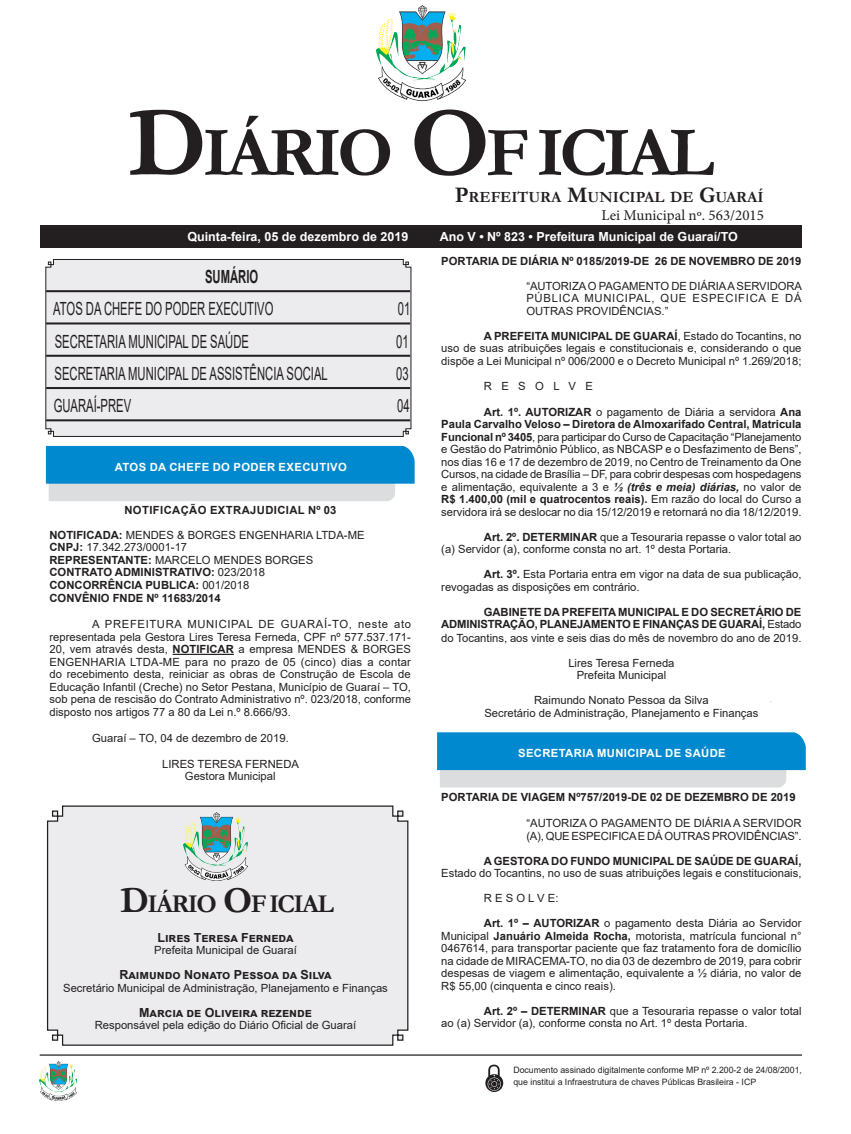
<style>
.page{position:relative;width:851px;height:1134px;background:#fff}
.page>*{position:absolute;margin:0;border:0;box-sizing:border-box;transform-origin:0 0}
.CORPO_DE_TEXTO{font:700 70.88px "Garamond";letter-spacing:-.06em;color:#231f20}
.CORPO_DE_TEXTO-2{font:700 25.88px "Garamond";letter-spacing:-.06em;color:#231f20}
.Nome_Secretário{font:18.12px "Arial";color:#231f20;scale:.62 1}
.Nome_Secretário-2{font:700 18.12px "Arial";color:#231f20;scale:.62 1}
.CORPO_DE_TEXTO-3{font:700 15.62px "Garamond";color:#231f20}
.t1{font:15px "Minion Pro";color:#231f20}
.t2{font:700 12.5px "Arial";color:#fff}
.Assinatura{font:700 12.5px "Arial";color:#231f20}
.CORPO_DE_TEXTO-4{font:11.25px/12.5px "Arial";color:#231f20;text-align:justify}
.Assinatura-2{font:11.25px "Arial";color:#231f20}
.SEM_PARAGRAFO{font:700 11.25px "Arial";color:#231f20}
.EMENTA{font:11.25px/12.5px "Arial";color:#231f20;text-align:justify}
.CORPO_DE_TEXTO-5{font:700 11.25px/13px "Arial";letter-spacing:-.015em;color:#231f20;text-align:justify}
.SEM_PARAGRAFO-2{font:11.25px "Arial";color:#231f20}
.Chancela2{font:700 11.25px "Arial";letter-spacing:.035em;color:#fff}
.TITULOS{font:700 11.25px "Arial";letter-spacing:.035em;color:#231f20}
.CORPO_DE_TEXTO-6{font:8.75px/12.5px "Arial";color:#231f20}
.s1{font-size:101.25px}
.s2{font-size:22.38px}
.s3{font-weight:700}
.s4{font-weight:400}
.s5{font-size:36.88px}
.s6{font-weight:700;font-style:italic}
</style>
<div class="page">
<div style="left:40px;top:225px;width:761px;height:22px;background:#231f20"></div>
<hr style="left:40px;top:1054px;width:761px;height:2px;background:#231f20">
<img style="left:376px;top:5px;width:89px;height:95px">
<img style="left:40px;top:1061px;width:37px;height:39px">
<svg style="left:485px;top:1065px;width:18px;height:27px"></svg>
<div style="left:46px;top:805px;width:363px;height:241px;background:#ececee"></div>
<img style="left:183px;top:812px;width:64px;height:68px">
<svg style="left:45px;top:259px;width:366px;height:178px;background:#dddddf"></svg>
<hr style="left:172px;top:654px;width:62px;height:1px;background:#231f20">
<svg style="left:46px;top:446px;width:368px;height:55px;background:#46a4d4"></svg>
<svg style="left:437px;top:732px;width:368px;height:55px;background:#46a4d4"></svg>
<p class="CORPO_DE_TEXTO" style="left:128px;top:105px;width:587px"><span class="s1">D</span>IÁRIO <span class="s1">O</span>F ICIAL</p>
<p class="CORPO_DE_TEXTO-3" style="left:455px;top:186px;width:310px"><span class="s2">P</span>REFEITURA <span class="s2">M</span>UNICIPAL DE <span class="s2">G</span>UARAÍ</p>
<p class="t1" style="left:601px;top:205px;width:164px">Lei Municipal nº. 563/2015</p>
<p class="t2" style="left:187px;top:228px;width:222px">Quinta-feira, 05 de dezembro de 2019</p>
<p class="t2" style="left:439px;top:228px;width:299px">Ano V • Nº 823 • Prefeitura Municipal de Guaraí/TO</p>
<p class="Nome_Secretário-2" style="left:205px;top:264px;width:87px">SUMÁRIO</p>
<p class="Nome_Secretário" style="left:53px;top:297px;width:357px">ATOS DA CHEFE DO PODER EXECUTIVO</p>
<p class="Nome_Secretário" style="left:398px;top:297px;width:22px">01</p>
<p class="Nome_Secretário" style="left:55px;top:329px;width:315px">SECRETARIA MUNICIPAL DE SAÚDE</p>
<p class="Nome_Secretário" style="left:396px;top:329px;width:22px">01</p>
<p class="Nome_Secretário" style="left:55px;top:361px;width:442px">SECRETARIA MUNICIPAL DE ASSISTÊNCIA SOCIAL</p>
<p class="Nome_Secretário" style="left:396px;top:361px;width:22px">03</p>
<p class="Nome_Secretário" style="left:54px;top:393px;width:127px">GUARAÍ-PREV</p>
<p class="Nome_Secretário" style="left:397px;top:393px;width:22px">04</p>
<p class="Chancela2" style="left:115px;top:459px;width:233px">ATOS DA CHEFE DO PODER EXECUTIVO</p>
<p class="TITULOS" style="left:124px;top:502px;width:213px">NOTIFICAÇÃO EXTRAJUDICIAL Nº 03</p>
<p class="SEM_PARAGRAFO-2" style="left:49px;top:527px;width:316px"><span class="s3">NOTIFICADA:</span> MENDES &amp; BORGES ENGENHARIA LTDA-ME</p>
<p class="SEM_PARAGRAFO-2" style="left:49px;top:539px;width:139px"><span class="s3">CNPJ:</span> 17.342.273/0001-17</p>
<p class="SEM_PARAGRAFO-2" style="left:49px;top:552px;width:265px"><span class="s3">REPRESENTANTE:</span> MARCELO MENDES BORGES</p>
<p class="SEM_PARAGRAFO" style="left:49px;top:564px;width:217px">CONTRATO ADMINISTRATIVO: <span class="s4">023/2018</span></p>
<p class="SEM_PARAGRAFO" style="left:49px;top:577px;width:201px">CONCORRÊNCIA PUBLICA: <span class="s4">001/2018</span></p>
<p class="SEM_PARAGRAFO" style="left:49px;top:590px;width:173px">CONVÊNIO FNDE Nº 11683/2014</p>
<p class="CORPO_DE_TEXTO-4" style="left:49px;top:618px;width:363px;text-indent:43px">A PREFEITURA MUNICIPAL DE GUARAÍ-TO, neste ato representada pela Gestora Lires Teresa Ferneda, CPF nº 577.537.171- 20, vem através desta, <span class="s3">NOTIFICAR</span> a empresa MENDES &amp; BORGES ENGENHARIA LTDA-ME para no prazo de 05 (cinco) dias a contar do recebimento desta, reiniciar as obras de Construção de Escola de Educação Infantil (Creche) no Setor Pestana, Município de Guaraí – TO, sob pena de rescisão do Contrato Administrativo nº. 023/2018, conforme disposto nos artigos 77 a 80 da Lei n.º 8.666/93.</p>
<p class="CORPO_DE_TEXTO-4" style="left:92px;top:731px;width:198px">Guaraí – TO, 04 de dezembro de 2019.</p>
<p class="Assinatura-2" style="left:162px;top:756px;width:138px">LIRES TERESA FERNEDA</p>
<p class="Assinatura-2" style="left:185px;top:768px;width:92px">Gestora Municipal</p>
<p class="CORPO_DE_TEXTO-2" style="left:120px;top:886px;width:215px"><span class="s5">D</span>IÁRIO <span class="s5">O</span>F ICIAL</p>
<p class="Assinatura" style="left:157px;top:928px;width:137px">Lires Teresa Ferneda</p>
<p class="Assinatura-2" style="left:154px;top:942px;width:144px">Prefeita Municipal de Guaraí</p>
<p class="Assinatura" style="left:119px;top:966px;width:213px">Raimundo Nonato Pessoa da Silva</p>
<p class="Assinatura-2" style="left:63px;top:980px;width:326px">Secretário Municipal de Administração, Planejamento e Finanças</p>
<p class="Assinatura" style="left:139px;top:1003px;width:174px">Marcia de Oliveira rezende</p>
<p class="Assinatura-2" style="left:95px;top:1017px;width:263px">Responsável pela edição do Diário Oficial de Guaraí</p>
<p class="SEM_PARAGRAFO" style="left:441px;top:253px;width:361px">PORTARIA DE DIÁRIA Nº 0185/2019-DE 26 DE NOVEMBRO DE 2019</p>
<p class="EMENTA" style="left:526px;top:279px;width:277px">“AUTORIZA O PAGAMENTO DE DIÁRIA A SERVIDORA PÚBLICA MUNICIPAL, QUE ESPECIFICA E DÁ OUTRAS PROVIDÊNCIAS.”</p>
<p class="CORPO_DE_TEXTO-4" style="left:441px;top:329px;width:361px;text-indent:43px"><span class="s3">A PREFEITA MUNICIPAL DE GUARAÍ</span>, Estado do Tocantins, no uso de suas atribuições legais e constitucionais e, considerando o que dispõe a Lei Municipal nº 006/2000 e o Decreto Municipal nº 1.269/2018;</p>
<p class="CORPO_DE_TEXTO-4" style="left:484px;top:379px;width:111px">R E S O L V E</p>
<p class="CORPO_DE_TEXTO-4" style="left:441px;top:405px;width:362px;text-indent:43px"><span class="s3">Art. 1º. AUTORIZAR</span> o pagamento de Diária a servidora <span class="s3">Ana Paula Carvalho Veloso – Diretora de Almoxarifado Central, Matricula Funcional nº 3405</span>, para participar do Curso de Capacitação “Planejamento e Gestão do Patrimônio Público, as NBCASP e o Desfazimento de Bens”, nos dias 16 e 17 de dezembro de 2019, no Centro de Treinamento da One Cursos, na cidade de Brasília – DF, para cobrir despesas com hospedagens e alimentação, equivalente a 3 e <span class="s6">½ (três e meia) diárias,</span> no valor de <span class="s3">R$ 1.400,00 (mil e quatrocentos reais).</span> Em razão do local do Curso a servidora irá se deslocar no dia 15/12/2019 e retornará no dia 18/12/2019.</p>
<p class="CORPO_DE_TEXTO-4" style="left:441px;top:530px;width:361px;text-indent:43px"><span class="s3">Art. 2º. DETERMINAR</span> que a Tesouraria repasse o valor total ao (a) Servidor (a), conforme consta no art. 1º desta Portaria.</p>
<p class="CORPO_DE_TEXTO-4" style="left:441px;top:568px;width:361px;text-indent:43px"><span class="s3">Art. 3º.</span> Esta Portaria entra em vigor na data de sua publicação, revogadas as disposições em contrário.</p>
<p class="CORPO_DE_TEXTO-5" style="left:441px;top:605px;width:361px;text-indent:43px">GABINETE DA PREFEITA MUNICIPAL E DO SECRETÁRIO DE ADMINISTRAÇÃO, PLANEJAMENTO E FINANÇAS DE GUARAÍ, <span class="s4">Estado do Tocantins, aos vinte e seis dias do mês de novembro do ano de 2019.</span></p>
<p class="Assinatura-2" style="left:568px;top:655px;width:108px">Lires Teresa Ferneda</p>
<p class="Assinatura-2" style="left:576px;top:667px;width:91px">Prefeita Municipal</p>
<p class="Assinatura-2" style="left:534px;top:692px;width:176px">Raimundo Nonato Pessoa da Silva</p>
<p class="Assinatura-2" style="left:484px;top:705px;width:275px">Secretário de Administração, Planejamento e Finanças</p>
<p class="Chancela2" style="left:518px;top:745px;width:209px">SECRETARIA MUNICIPAL DE SAÚDE</p>
<p class="SEM_PARAGRAFO" style="left:441px;top:789px;width:356px">PORTARIA DE VIAGEM Nº757/2019-DE 02 DE DEZEMBRO DE 2019</p>
<p class="EMENTA" style="left:526px;top:817px;width:277px">“AUTORIZA O PAGAMENTO DE DIÁRIA A SERVIDOR (A), QUE ESPECIFICA E DÁ OUTRAS PROVIDÊNCIAS”.</p>
<p class="CORPO_DE_TEXTO-4" style="left:441px;top:854px;width:361px;text-align:right"><span class="s3">A GESTORA DO FUNDO MUNICIPAL DE SAÚDE DE GUARAÍ,<br></span>Estado do Tocantins, no uso de suas atribuições legais e constitucionais,</p>
<p class="CORPO_DE_TEXTO-4" style="left:484px;top:892px;width:76px">R E S O L V E:</p>
<p class="CORPO_DE_TEXTO-4" style="left:441px;top:917px;width:362px;text-indent:43px"><span class="s3">Art. 1º – AUTORIZAR</span> o pagamento desta Diária ao Servidor Municipal <span class="s3">Januário Almeida Rocha,</span> motorista, matrícula funcional n° 0467614, para transportar paciente que faz tratamento fora de domicílio na cidade de MIRACEMA-TO, no dia 03 de dezembro de 2019, para cobrir despesas de viagem e alimentação, equivalente a ½ diária, no valor de R$ 55,00 (cinquenta e cinco reais).</p>
<p class="CORPO_DE_TEXTO-4" style="left:441px;top:1004px;width:361px;text-indent:43px"><span class="s3">Art. 2º – DETERMINAR</span> que a Tesouraria repasse o valor total ao (a) Servidor (a), conforme consta no Art. 1º desta Portaria.</p>
<p class="CORPO_DE_TEXTO-6" style="left:513px;top:1063px;width:290px">Documento assinado digitalmente conforme MP nº 2.200-2 de 24/08/2001, que institui a Infraestrutura de chaves Públicas Brasileira - ICP</p>
</div>
